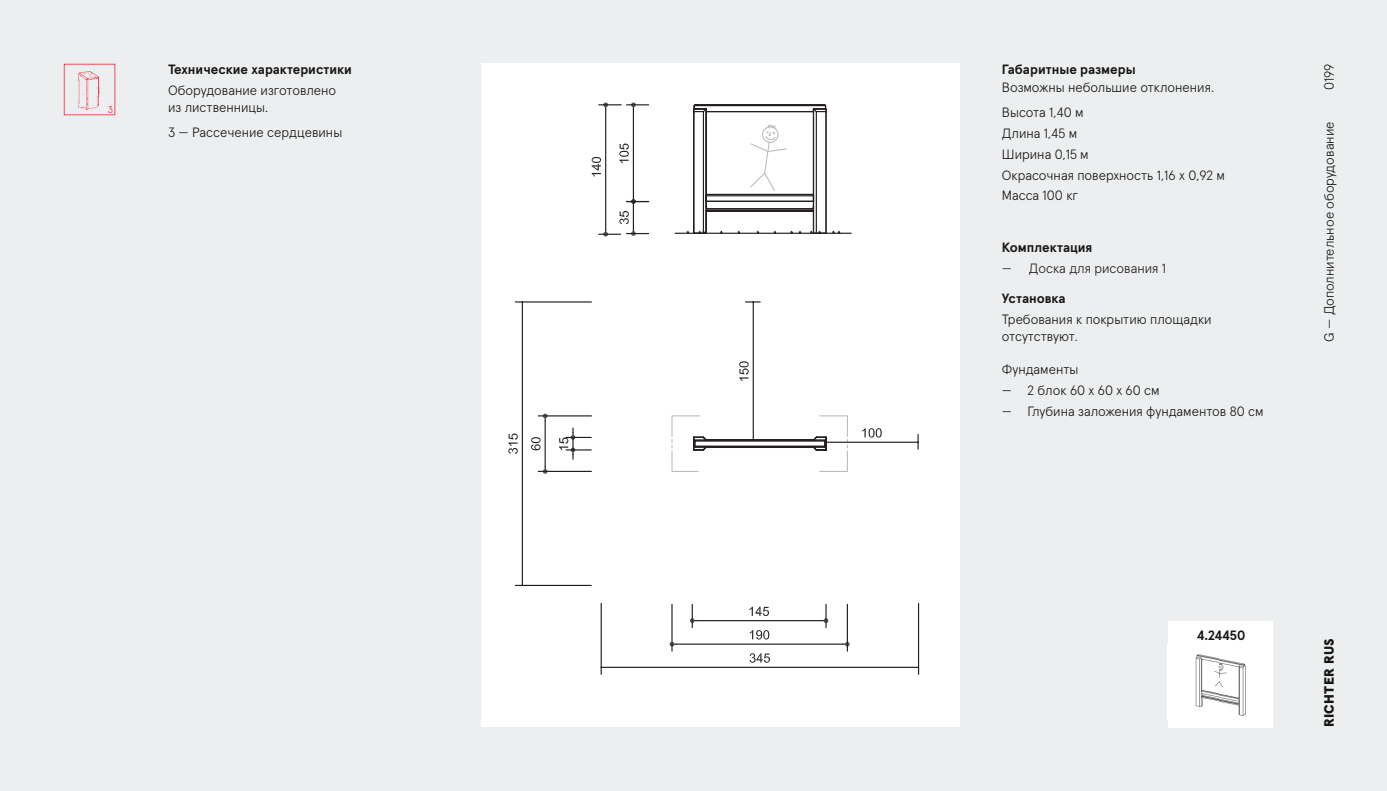
<style>
.page{position:relative;width:1387px;height:791px;background:#fff}
.page>*{position:absolute;margin:0;border:0;box-sizing:border-box;transform-origin:0 0}
.t1{font:300 13.5px/20.7px "Apercu Pro";color:#171715}
.t2{font:700 13.5px "Apercu Pro";color:#171715}
.t3{font:300 13.5px "Apercu Pro";color:#231f20}
.t4{font:900 13.5px "Apercu Pro";letter-spacing:.015em;color:#171715}
.t5{font:300 9.9px "Apercu Pro";color:#ee1c28}
</style>
<div class="page">
<div style="left:13px;top:0;width:1373px;height:791px;background:#edeeef"></div>
<div style="left:0;top:0;width:13px;height:791px;background:#edeeef"></div>
<div style="left:480px;top:64px;width:479px;height:663px;background:#fff"></div>
<hr style="left:605px;top:109px;width:1px;height:121px;background:#231f20">
<svg style="left:591px;top:157px;width:10px;height:19px"></svg>
<hr style="left:675px;top:233px;width:176px;height:1px;background:#231f20">
<svg style="left:685px;top:104px;width:156px;height:130px"></svg>
<hr style="left:632px;top:109px;width:2px;height:88px;background:#231f20">
<svg style="left:598px;top:103px;width:50px;height:6px"></svg>
<svg style="left:619px;top:143px;width:9px;height:20px"></svg>
<svg style="left:598px;top:197px;width:50px;height:39px"></svg>
<hr style="left:671px;top:604px;width:1px;height:47px;background:#231f20">
<hr style="left:846px;top:604px;width:1px;height:47px;background:#231f20">
<hr style="left:676px;top:643px;width:166px;height:2px;background:#231f20">
<svg style="left:669px;top:642px;width:7px;height:4px"></svg>
<svg style="left:842px;top:642px;width:7px;height:4px"></svg>
<svg style="left:749px;top:630px;width:20px;height:9px"></svg>
<hr style="left:538px;top:415px;width:53px;height:1px;background:#231f20">
<hr style="left:538px;top:471px;width:53px;height:1px;background:#231f20">
<hr style="left:544px;top:421px;width:1px;height:46px;background:#231f20">
<svg style="left:543px;top:414px;width:4px;height:7px"></svg>
<svg style="left:543px;top:467px;width:4px;height:7px"></svg>
<svg style="left:531px;top:437px;width:9px;height:13px"></svg>
<hr style="left:696px;top:620px;width:125px;height:1px;background:#231f20">
<svg style="left:690px;top:604px;width:6px;height:24px"></svg>
<svg style="left:821px;top:604px;width:7px;height:24px"></svg>
<svg style="left:749px;top:607px;width:20px;height:9px"></svg>
<hr style="left:600px;top:603px;width:1px;height:71px;background:#231f20">
<hr style="left:917px;top:603px;width:2px;height:71px;background:#231f20">
<hr style="left:601px;top:667px;width:317px;height:1px;background:#231f20">
<svg style="left:749px;top:653px;width:21px;height:10px"></svg>
<svg style="left:917px;top:434px;width:1px;height:15px"></svg>
<hr style="left:826px;top:442px;width:92px;height:1px;background:#231f20">
<svg style="left:862px;top:428px;width:19px;height:10px"></svg>
<svg style="left:745px;top:301px;width:15px;height:2px"></svg>
<svg style="left:671px;top:415px;width:177px;height:57px"></svg>
<hr style="left:752px;top:302px;width:1px;height:138px;background:#231f20">
<svg style="left:739px;top:361px;width:9px;height:20px"></svg>
<hr style="left:515px;top:301px;width:76px;height:2px;background:#231f20">
<hr style="left:515px;top:585px;width:76px;height:1px;background:#231f20">
<hr style="left:521px;top:302px;width:2px;height:283px;background:#231f20">
<svg style="left:508px;top:433px;width:9px;height:21px"></svg>
<svg style="left:559px;top:428px;width:32px;height:31px"></svg>
<div style="left:1167px;top:621px;width:104px;height:106px;background:#fff"></div>
<img style="left:1195px;top:654px;width:51px;height:62px">
<svg style="left:64px;top:64px;width:51px;height:51px"></svg>
<img style="left:78px;top:70px;width:22px;height:39px">
<p class="t5" style="left:108px;top:102px;width:7px">3</p>
<p class="t2" style="left:168px;top:59px;width:185px">Технические характеристики</p>
<p class="t1" style="left:168px;top:81px;width:170px;line-height:16.5px">Оборудование изготовлено из лиственницы.</p>
<p class="t1" style="left:168px;top:120px;width:176px">3 — Рассечение сердцевины</p>
<p class="t2" style="left:1001px;top:59px;width:135px">Габаритные размеры</p>
<p class="t1" style="left:1001px;top:74px;width:213px;line-height:25px">Возможны небольшие отклонения.<br>Высота 1,40 м</p>
<p class="t1" style="left:1001px;top:122px;width:225px">Длина 1,45 м<br>Ширина 0,15 м<br>Окрасочная поверхность 1,16 х 0,92 м<br>Масса 100 кг</p>
<p class="t2" style="left:1001px;top:237px;width:92px">Комплектация</p>
<p class="t3" style="left:1001px;top:258px;width:166px">— Доска для рисования 1</p>
<p class="t2" style="left:1001px;top:288px;width:65px">Установка</p>
<p class="t1" style="left:1001px;top:310px;width:211px;line-height:16.5px">Требования к покрытию площадки отсутствуют.</p>
<p class="t1" style="left:1001px;top:358px;width:78px">Фундаменты</p>
<p class="t1" style="left:1001px;top:379px;width:159px">— 2 блок 60 x 60 x 60 см</p>
<p class="t1" style="left:1001px;top:399px;width:263px">— Глубина заложения фундаментов 80 см</p>
<p class="t1" style="left:1317px;top:90px;width:28px;rotate:-90deg">0199</p>
<p class="t1" style="left:1317px;top:342px;width:222px;rotate:-90deg">G — Дополнительное оборудование</p>
<p class="t2" style="left:1196px;top:625px;width:50px">4.24450</p>
<p class="t4" style="left:1318px;top:727px;width:90px;rotate:-90deg">RICHTER RUS</p>
</div>
